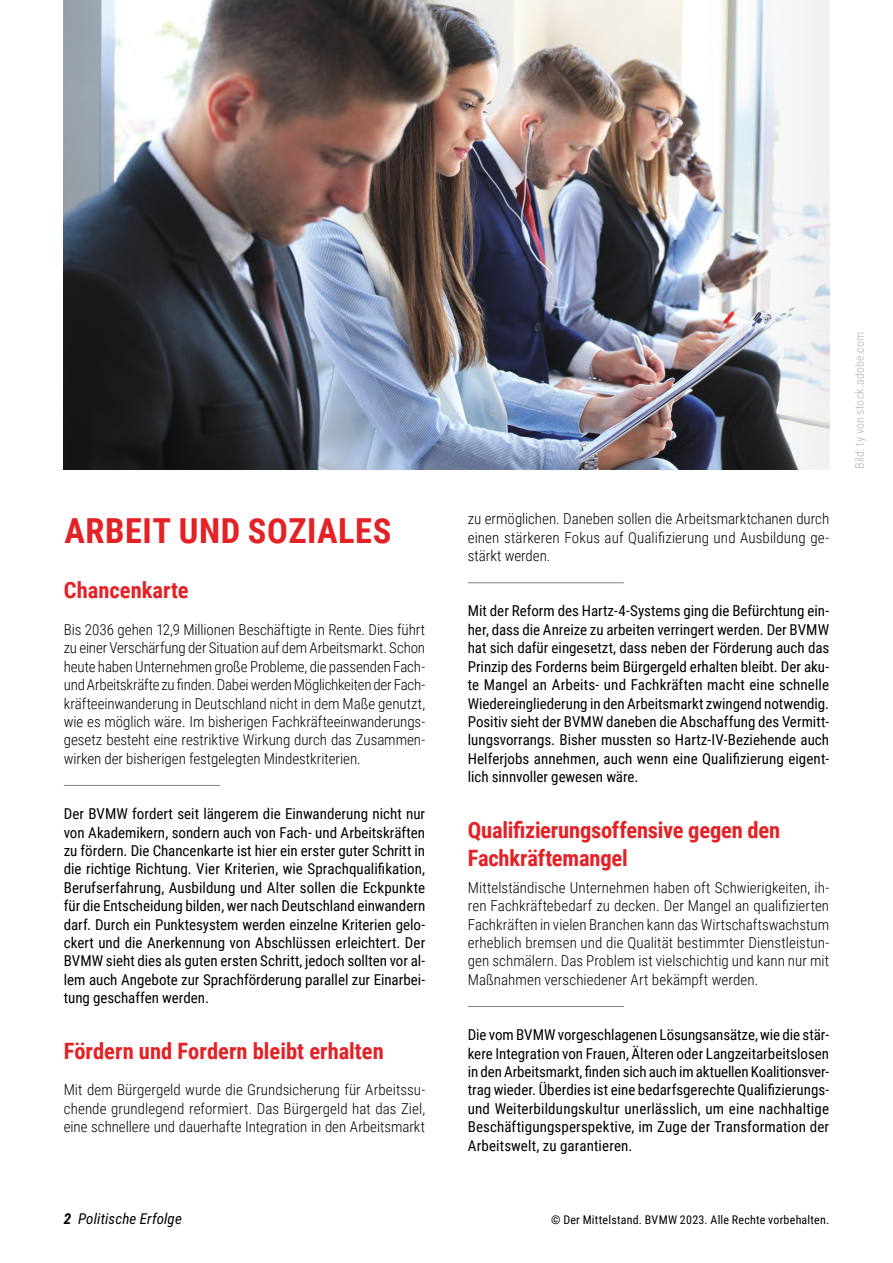
<style>
.page{position:relative;width:893px;height:1263px;background:#fff}
.page>*{position:absolute;margin:0;border:0;box-sizing:border-box;transform-origin:0 0}
.t1{font:700 34.5px "Roboto Condensed";letter-spacing:.015em;color:#e42125}
.t2{font:700 22.5px/28.8px "Roboto Condensed";letter-spacing:-.005em;color:#e42125}
.t3{font:15px/18.5px "Roboto Condensed";color:#000;text-align:justify}
.t4{font:300 15px/18.5px "Roboto Condensed";color:#000;text-align:justify}
.t5{font:italic 15px "Roboto Condensed";letter-spacing:.005em;color:#000}
.t6{font:12px "Roboto Condensed";letter-spacing:.02em;color:#000}
.t7{font:300 12px "Roboto Condensed";letter-spacing:.015em;color:#b2b2b1}
.s1{font-weight:700}
</style>
<div class="page">
<hr style="left:64px;top:785px;width:156px;height:1px;background:#83848a">
<hr style="left:468px;top:582px;width:156px;height:1px;background:#83848a">
<hr style="left:468px;top:1006px;width:156px;height:1px;background:#83848a">
<img style="left:64px;top:0;width:765px;height:469px">
<h1 class="t1" style="left:64px;top:506px;width:328px">ARBEIT UND SOZIALES</h1>
<h2 class="t2" style="left:64px;top:575px;width:126px">Chancenkarte</h2>
<p class="t4" style="left:64px;top:620px;width:363px">Bis 2036 gehen 12,9 Millionen Beschäftigte in Rente. Dies führt zu einer Verschärfung der Situation auf dem Arbeitsmarkt. Schon heute haben Unternehmen große Probleme, die passenden Fach&shy;und Arbeitskräfte zu finden. Dabei werden Möglichkeiten der Fach&shy;kräfteeinwanderung in Deutschland nicht in dem Maße genutzt, wie es möglich wäre. Im bisherigen Fachkräfteeinwanderungs&shy;gesetz besteht eine restriktive Wirkung durch das Zusammen&shy;wirken der bisherigen festgelegten Mindestkriterien.</p>
<p class="t3" style="left:64px;top:804px;width:363px">Der BVMW fordert seit längerem die Einwanderung nicht nur von Akademikern, sondern auch von Fach- und Arbeitskräften zu fördern. Die Chancenkarte ist hier ein erster guter Schritt in die richtige Richtung. Vier Kriterien, wie Sprachqualifikation, Berufserfahrung, Ausbildung und Alter sollen die Eckpunkte für die Entscheidung bilden, wer nach Deutschland einwandern darf. Durch ein Punktesystem werden einzelne Kriterien gelo&shy;ckert und die Anerkennung von Abschlüssen erleichtert. Der BVMW sieht dies als guten ersten Schritt, jedoch sollten vor al&shy;lem auch Angebote zur Sprachförderung parallel zur Einarbei&shy;tung geschaffen werden.</p>
<h2 class="t2" style="left:64px;top:1035px;width:321px">Fördern und Fordern bleibt erhalten</h2>
<p class="t4" style="left:64px;top:1080px;width:363px">Mit dem Bürgergeld wurde die Grundsicherung für Arbeitssu&shy;chende grundlegend reformiert. Das Bürgergeld hat das Ziel, eine schnellere und dauerhafte Integration in den Arbeitsmarkt</p>
<p class="t4" style="left:468px;top:509px;width:363px">zu ermöglichen. Daneben sollen die Arbeitsmarktchanen durch einen stärkeren Fokus auf Qualifizierung und Ausbildung ge&shy;stärkt werden.</p>
<p class="t3" style="left:468px;top:601px;width:363px">Mit der Reform des Hartz-4-Systems ging die Befürchtung ein&shy;her, dass die Anreize zu arbeiten verringert werden. Der BVMW hat sich dafür eingesetzt, dass neben der Förderung auch das Prinzip des Forderns beim Bürgergeld erhalten bleibt. Der aku&shy;te Mangel an Arbeits- und Fachkräften macht eine schnelle Wiedereingliederung in den Arbeitsmarkt zwingend notwendig.<br>Positiv sieht der BVMW daneben die Abschaffung des Vermitt&shy;lungsvorrangs. Bisher mussten so Hartz-IV-Beziehende auch Helferjobs annehmen, auch wenn eine Qualifizierung eigent&shy;lich sinnvoller gewesen wäre.</p>
<h2 class="t2" style="left:468px;top:814px;width:314px">Qualifizierungsoffensive gegen den<br>Fachkräftemangel</h2>
<p class="t4" style="left:468px;top:878px;width:363px">Mittelständische Unternehmen haben oft Schwierigkeiten, ih&shy;ren Fachkräftebedarf zu decken. Der Mangel an qualifizierten Fachkräften in vielen Branchen kann das Wirtschaftswachstum erheblich bremsen und die Qualität bestimmter Dienstleistun&shy;gen schmälern. Das Problem ist vielschichtig und kann nur mit Maßnahmen verschiedener Art bekämpft werden.</p>
<p class="t3" style="left:468px;top:1025px;width:363px">Die vom BVMW vorgeschlagenen Lösungsansätze, wie die stär&shy;kere Integration von Frauen, Älteren oder Langzeitarbeitslosen in den Arbeitsmarkt, finden sich auch im aktuellen Koalitionsver&shy;trag wieder. Überdies ist eine bedarfsgerechte Qualifizierungs&shy;und Weiterbildungskultur unerlässlich, um eine nachhaltige Beschäftigungsperspektive, im Zuge der Transformation der Arbeitswelt, zu garantieren.</p>
<p class="t5" style="left:64px;top:1208px;width:120px"><span class="s1">2</span> Politische Erfolge</p>
<p class="t6" style="left:551px;top:1211px;width:280px">© Der Mittelstand. BVMW 2023. Alle Rechte vorbehalten.</p>
<p class="t7" style="left:851px;top:469px;width:139px;rotate:-90deg">Bild: ty von stock.adobe.com</p>
</div>
